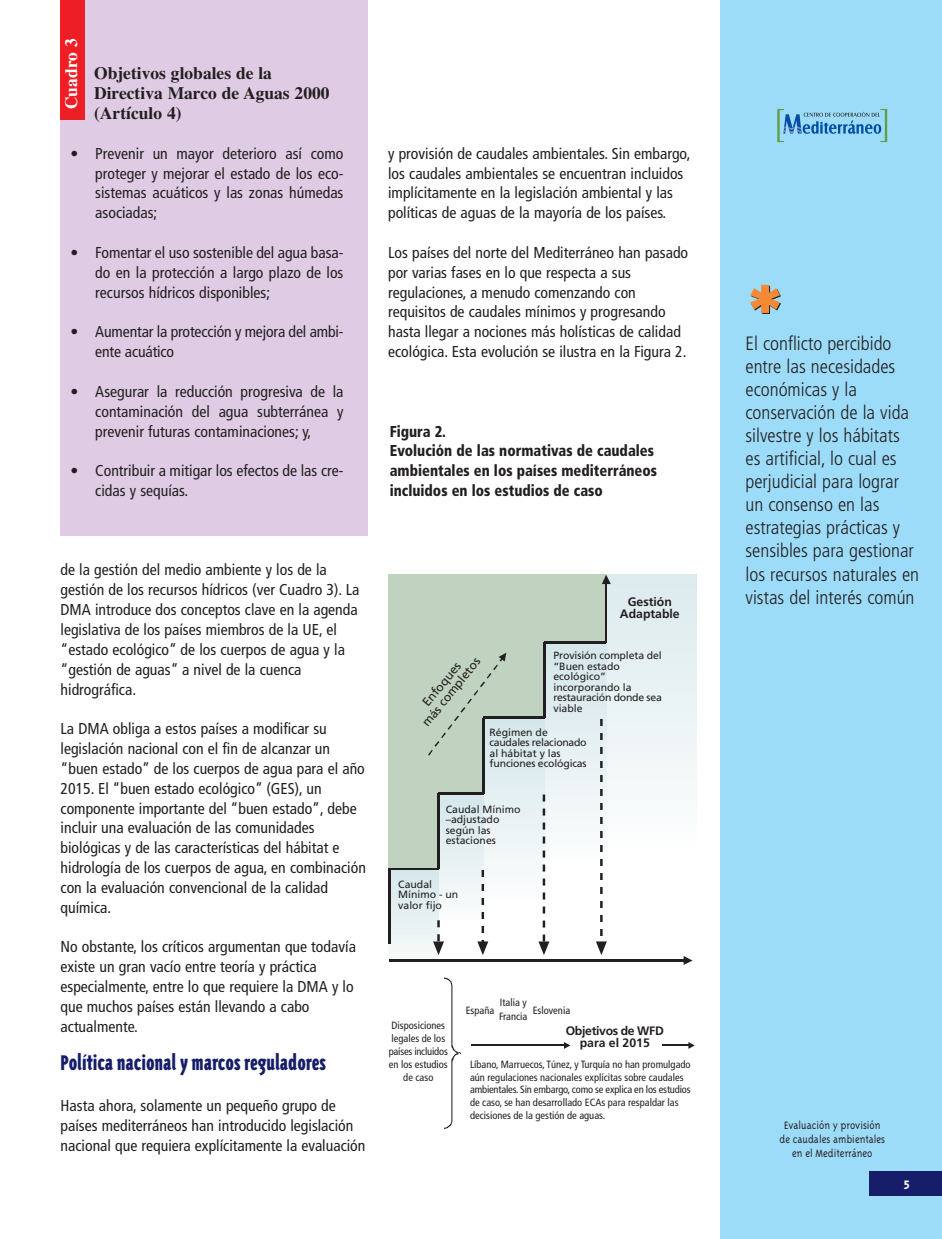
<style>
.page{position:relative;width:942px;height:1239px;background:#fff}
.page>*{position:absolute;margin:0;border:0;box-sizing:border-box;transform-origin:0 0}
.t1{font:700 84px "Triplex";color:#f68934}
.t2{font:900 24.5px "Triplex Cond";color:#171e69}
.t3{font:300 condensed 19.25px/23.1px "Frutiger";color:#231f20}
.t4{font:700 17.5px/19.8px "Times";color:#231f20}
.t5{font:700 17.5px "Times";color:#fff}
.t6{font:condensed 15.75px/19.8px "Frutiger";color:#231f20}
.t7{font:900 condensed 15.75px/19.8px "Frutiger";color:#231f20;scale:.93 1}
.t8{font:700 14px "Triplex";color:#fff}
.t9{font:300 12.25px/14px "Triplex";color:#231f20;text-align:center;scale:.9 1}
.t10{font:700 12.25px/12.2px "Frutiger";letter-spacing:-.025em;color:#231f20;text-align:center}
.t11{font:12.25px/12.2px "Frutiger";color:#231f20;text-align:center}
.t12{font:700 12.25px/12.2px "Frutiger";color:#231f20;text-align:center}
.t13{font:condensed 10.5px/13.1px "Frutiger";color:#231f20}
.t14{font:10.5px/10.5px "Frutiger";color:#231f20}
</style>
<div class="page">
<div style="left:720px;top:0;width:222px;height:1239px;background:#9ddcf9"></div>
<div style="left:869px;top:1171px;width:73px;height:25px;background:#171e69"></div>
<svg style="left:777px;top:109px;width:110px;height:33px"></svg>
<div style="left:389px;top:574px;width:217px;height:352px;background:#c0d3c0"></div>
<div style="left:606px;top:575px;width:90px;height:8px;background:#dcebed"></div>
<div style="left:606px;top:583px;width:90px;height:268px;background:linear-gradient(to bottom,#dcebee,#fdfefd)"></div>
<div style="left:606px;top:850px;width:90px;height:17px;background:#fff"></div>
<div style="left:543px;top:642px;width:63px;height:223px;background:linear-gradient(to bottom,#cddfe3,#feffff)"></div>
<div style="left:543px;top:864px;width:63px;height:49px;background:#fff"></div>
<div style="left:543px;top:913px;width:63px;height:48px;background:#fff"></div>
<div style="left:483px;top:719px;width:62px;height:183px;background:linear-gradient(to bottom,#d3e6ea,#fcfdfd)"></div>
<div style="left:483px;top:901px;width:62px;height:30px;background:#fff"></div>
<div style="left:438px;top:794px;width:45px;height:129px;background:linear-gradient(to bottom,#d3e6ea,#fcfdfd)"></div>
<div style="left:438px;top:923px;width:45px;height:19px;background:#fff"></div>
<div style="left:389px;top:869px;width:49px;height:92px;background:linear-gradient(to bottom,#d4e6ea,#f8faf9)"></div>
<hr style="left:389px;top:959px;width:294px;height:2px;background:#231f20">
<svg style="left:683px;top:956px;width:9px;height:9px"></svg>
<hr style="left:389px;top:869px;width:2px;height:75px;background:#231f20">
<hr style="left:389px;top:868px;width:49px;height:2px;background:#231f20">
<hr style="left:437px;top:793px;width:2px;height:76px;background:#231f20">
<hr style="left:438px;top:792px;width:45px;height:2px;background:#231f20">
<hr style="left:482px;top:718px;width:2px;height:75px;background:#231f20">
<hr style="left:483px;top:717px;width:62px;height:2px;background:#231f20">
<hr style="left:543px;top:642px;width:2px;height:76px;background:#231f20">
<hr style="left:545px;top:642px;width:61px;height:2px;background:#231f20">
<hr style="left:605px;top:584px;width:2px;height:58px;background:#231f20">
<svg style="left:602px;top:575px;width:8px;height:9px"></svg>
<hr style="left:470px;top:1045px;width:94px;height:1px;background:#231f20">
<svg style="left:564px;top:1042px;width:6px;height:7px"></svg>
<svg style="left:662px;top:1042px;width:32px;height:7px"></svg>
<svg style="left:428px;top:653px;width:78px;height:103px"></svg>
<svg style="left:444px;top:977px;width:16px;height:152px"></svg>
<svg style="left:596px;top:719px;width:11px;height:236px"></svg>
<svg style="left:538px;top:795px;width:11px;height:160px"></svg>
<svg style="left:477px;top:870px;width:11px;height:85px"></svg>
<svg style="left:433px;top:920px;width:11px;height:35px"></svg>
<div style="left:61px;top:0;width:307px;height:536px;background:#dfcce4"></div>
<div style="left:61px;top:0;width:24px;height:119px;background:#ed1e25"></div>
<p class="t5" style="left:65px;top:109px;width:72px;rotate:-90deg">Cuadro 3</p>
<p class="t4" style="left:94px;top:65px;width:237px">Objetivos globales de la<br>Directiva Marco de Aguas 2000 (Artículo 4)</p>
<p class="t6" style="left:95px;top:145px;width:250px;text-align:justify;text-indent:-25px">• Prevenir un mayor deterioro así como proteger y mejorar el estado de los eco&shy;sistemas acuáticos y las zonas húmedas asociadas;</p>
<p class="t6" style="left:95px;top:244px;width:250px;text-align:justify;text-indent:-25px">• Fomentar el uso sostenible del agua basa&shy;do en la protección a largo plazo de los recursos hídricos disponibles;</p>
<p class="t6" style="left:95px;top:323px;width:250px;text-indent:-25px">• Aumentar la protección y mejora del ambi&shy;ente acuático</p>
<p class="t6" style="left:95px;top:383px;width:250px;text-align:justify;text-indent:-25px">• Asegurar la reducción progresiva de la contaminación del agua subterránea y prevenir futuras contaminaciones; y,</p>
<p class="t6" style="left:95px;top:462px;width:250px;text-indent:-25px">• Contribuir a mitigar los efectos de las cre&shy;cidas y sequías.</p>
<p class="t6" style="left:388px;top:145px;width:304px">y provisión de caudales ambientales. Sin embargo, los caudales ambientales se encuentran incluidos implícitamente en la legislación ambiental y las políticas de aguas de la mayoría de los países.</p>
<p class="t6" style="left:388px;top:244px;width:301px">Los países del norte del Mediterráneo han pasado por varias fases en lo que respecta a sus regulaciones, a menudo comenzando con requisitos de caudales mínimos y progresando hasta llegar a nociones más holísticas de calidad ecológica. Esta evolución se ilustra en la Figura 2.</p>
<p class="t7" style="left:390px;top:422px;width:289px">Figura 2.<br>Evolución de las normativas de caudales ambientales en los países mediterráneos incluidos en los estudios de caso</p>
<p class="t6" style="left:61px;top:561px;width:300px">de la gestión del medio ambiente y los de la gestión de los recursos hídricos (ver Cuadro 3). La DMA introduce dos conceptos clave en la agenda legislativa de los países miembros de la UE, el “estado ecológico” de los cuerpos de agua y la “gestión de aguas” a nivel de la cuenca hidrográfica.</p>
<p class="t6" style="left:61px;top:720px;width:307px">La DMA obliga a estos países a modificar su legislación nacional con el fin de alcanzar un “buen estado” de los cuerpos de agua para el año 2015. El “buen estado ecológico” (GES), un componente importante del “buen estado”, debe incluir una evaluación de las comunidades biológicas y de las características del hábitat e hidrología de los cuerpos de agua, en combinación con la evaluación convencional de la calidad química.</p>
<p class="t6" style="left:61px;top:938px;width:297px">No obstante, los críticos argumentan que todavía existe un gran vacío entre teoría y práctica especialmente, entre lo que requiere la DMA y lo que muchos países están llevando a cabo actualmente.</p>
<h2 class="t2" style="left:61px;top:1053px;width:267px">Política nacional y marcos reguladores</h2>
<p class="t6" style="left:61px;top:1097px;width:306px">Hasta ahora, solamente un pequeño grupo de países mediterráneos han introducido legislación nacional que requiera explícitamente la evaluación</p>
<p class="t12" style="left:620px;top:596px;width:61px">Gestión<br>Adaptable</p>
<p class="t11" style="left:411px;top:714px;width:86px;rotate:-51deg">Enfoques<br>más completos</p>
<p class="t14" style="left:553px;top:651px;width:110px">Provisión completa del “Buen estado ecológico” incorporando la restauración donde sea viable</p>
<p class="t14" style="left:489px;top:728px;width:99px">Régimen de caudales relacionado al hábitat y las funciones ecológicas</p>
<p class="t14" style="left:446px;top:805px;width:76px">Caudal Mínimo –adjustado según las estaciones</p>
<p class="t14" style="left:398px;top:880px;width:62px">Caudal<br>Mínimo - un valor fijo</p>
<p class="t13" style="left:389px;top:1019px;width:61px;text-align:center">Disposiciones legales de los países incluidos en los estudios de caso</p>
<p class="t13" style="left:465px;top:1004px;width:30px">España</p>
<p class="t13" style="left:499px;top:996px;width:30px;line-height:14.2px">Italia y<br>Francia</p>
<p class="t13" style="left:532px;top:1005px;width:39px">Eslovenia</p>
<p class="t10" style="left:565px;top:1025px;width:100px">Objetivos de WFD para el 2015</p>
<p class="t13" style="left:470px;top:1059px;width:222px;line-height:12.6px">Líbano, Marruecos, Túnez, y Turquía no han promulgado aún regulaciones nacionales explícitas sobre caudales ambientales. Sin embargo, como se explica en los estudios de caso, se han desarrollado ECAs para respaldar las decisiones de la gestión de aguas.</p>
<h1 class="t1" style="left:749px;top:283px;width:33px">*</h1>
<p class="t3" style="left:745px;top:333px;width:175px">El conflicto percibido entre las necesidades económicas y la conservación de la vida silvestre y los hábitats es artificial, lo cual es perjudicial para lograr un consenso en las estrategias prácticas y sensibles para gestionar los recursos naturales en vistas del interés común</p>
<p class="t9" style="left:779px;top:1119px;width:119px">Evaluación y provisión de caudales ambientales en el Mediterráneo</p>
<p class="t8" style="left:903px;top:1177px;width:8px">5</p>
</div>
